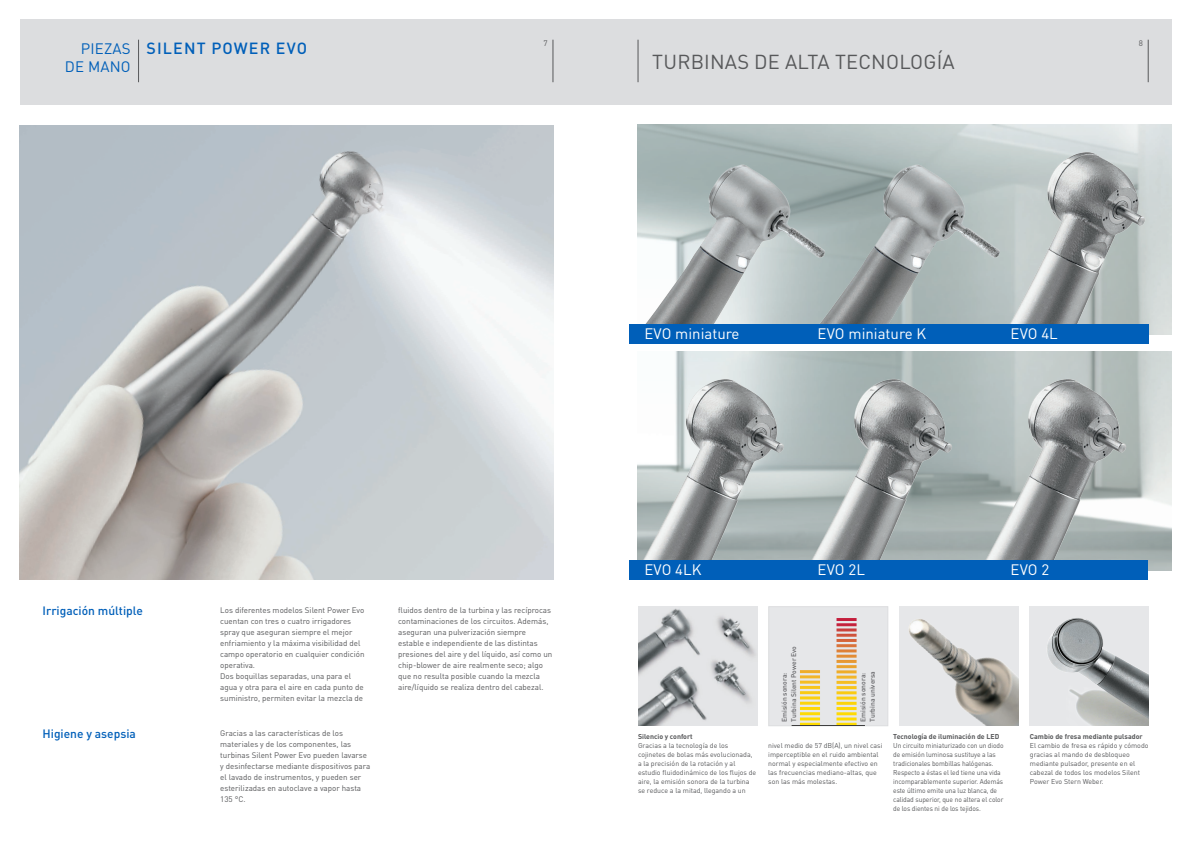
<style>
.page{position:relative;width:1191px;height:842px;background:#fff}
.page>*{position:absolute;margin:0;border:0;box-sizing:border-box;transform-origin:0 0}
._01_titolo{font:20px "DIN Pro";letter-spacing:.01em;color:#57585a}
.t1{font:500 16px "DIN Pro";letter-spacing:.07em;color:#005fb9}
.corpo_testo{font:15px "DIN Pro";color:#fff}
.t2{font:15px/18px "DIN Pro";letter-spacing:.01em;color:#005fb9;text-align:right}
._02_sottotitolo{font:500 12px "DIN Pro";color:#005fb9}
._03_corpo_testo{font:8px/11px "DIN Pro";color:#57585a}
._05_corpo_testo_box{font:7px/9px "DIN Pro";letter-spacing:-.01em;color:#57585a}
._05_corpo_testo_box-2{font:7px/9px "DIN Pro";letter-spacing:-.01em;color:#57585a;scale:.95 1}
._04_titolo_box{font:7px/9px "DIN Pro";color:#57585a}
._04_titolo_box-2{font:700 7px "DIN Pro";color:#57585a}
._05_corpo_testo_box-3{font:700 7px "DIN Pro";color:#57585a}
.corpo_testo-2{font:500 6.7px "DIN Pro";color:#636366}
.s1{font-weight:700}
</style>
<div class="page">
<img style="left:675px;top:352px;width:496px;height:218px">
<img style="left:20px;top:126px;width:533px;height:454px">
<img style="left:644px;top:139px;width:156px;height:185px">
<img style="left:800px;top:139px;width:197px;height:185px">
<img style="left:997px;top:139px;width:161px;height:196px">
<img style="left:638px;top:366px;width:152px;height:194px">
<img style="left:790px;top:366px;width:168px;height:194px">
<img style="left:958px;top:366px;width:190px;height:194px">
<img style="left:638px;top:607px;width:119px;height:119px">
<img style="left:899px;top:607px;width:119px;height:119px">
<img style="left:1029px;top:607px;width:120px;height:119px">
<div style="left:768px;top:606px;width:120px;height:120px;background:#e6e7e9"></div>
<div style="left:629px;top:324px;width:520px;height:20px;background:#005fb9"></div>
<div style="left:629px;top:560px;width:519px;height:20px;background:#005fb9"></div>
<hr style="left:836px;top:723px;width:20px;height:3px;background:#fff">
<hr style="left:836px;top:717px;width:20px;height:3px;background:#fff">
<hr style="left:836px;top:712px;width:20px;height:3px;background:#fff">
<hr style="left:836px;top:707px;width:20px;height:3px;background:#fff">
<hr style="left:836px;top:702px;width:20px;height:3px;background:#fff">
<hr style="left:836px;top:696px;width:20px;height:3px;background:#fff">
<hr style="left:836px;top:691px;width:20px;height:3px;background:#fff">
<hr style="left:836px;top:686px;width:20px;height:3px;background:#fff">
<hr style="left:836px;top:681px;width:20px;height:3px;background:#fff">
<hr style="left:836px;top:676px;width:20px;height:3px;background:#fff">
<hr style="left:836px;top:670px;width:20px;height:3px;background:#fff">
<hr style="left:836px;top:665px;width:20px;height:3px;background:#fff">
<hr style="left:836px;top:660px;width:20px;height:3px;background:#fff">
<hr style="left:836px;top:655px;width:20px;height:3px;background:#fff">
<hr style="left:836px;top:634px;width:20px;height:3px;background:#fff">
<hr style="left:836px;top:649px;width:20px;height:3px;background:#fff">
<hr style="left:836px;top:628px;width:20px;height:3px;background:#fff">
<hr style="left:836px;top:644px;width:20px;height:3px;background:#fff">
<hr style="left:836px;top:623px;width:20px;height:3px;background:#fff">
<hr style="left:836px;top:639px;width:20px;height:3px;background:#fff">
<hr style="left:836px;top:618px;width:20px;height:3px;background:#fff">
<hr style="left:800px;top:723px;width:20px;height:3px;background:#fff">
<hr style="left:800px;top:717px;width:20px;height:3px;background:#fff">
<hr style="left:800px;top:712px;width:20px;height:3px;background:#fff">
<hr style="left:800px;top:707px;width:20px;height:3px;background:#fff">
<hr style="left:800px;top:702px;width:20px;height:3px;background:#fff">
<hr style="left:800px;top:696px;width:20px;height:3px;background:#fff">
<hr style="left:800px;top:691px;width:20px;height:3px;background:#fff">
<hr style="left:800px;top:686px;width:20px;height:3px;background:#fff">
<hr style="left:800px;top:681px;width:20px;height:3px;background:#fff">
<hr style="left:800px;top:675px;width:20px;height:3px;background:#fff">
<hr style="left:800px;top:670px;width:20px;height:3px;background:#fff">
<hr style="left:791px;top:725px;width:74px;height:1px;background:#3e3e3f">
<div style="left:20px;top:20px;width:1151px;height:85px;background:#dcdddf"></div>
<hr style="left:138px;top:40px;width:1px;height:42px;background:#57585a">
<hr style="left:553px;top:40px;width:1px;height:42px;background:#57585a">
<hr style="left:1148px;top:40px;width:1px;height:42px;background:#57585a">
<hr style="left:638px;top:40px;width:1px;height:42px;background:#57585a">
<p class="_03_corpo_testo" style="left:543px;top:37px;width:6px">7</p>
<p class="_03_corpo_testo" style="left:1138px;top:37px;width:6px">8</p>
<p class="t1" style="left:146px;top:35px;width:162px">SILENT POWER EVO</p>
<h3 class="t2" style="left:65px;top:39px;width:67px">PIEZAS<br>DE MANO</h3>
<p class="_01_titolo" style="left:652px;top:48px;width:304px">TURBINAS DE ALTA TECNOLOGÍA</p>
<p class="corpo_testo" style="left:644px;top:324px;width:97px">EVO miniature</p>
<p class="corpo_testo" style="left:817px;top:324px;width:110px">EVO miniature K</p>
<p class="corpo_testo" style="left:1010px;top:324px;width:49px">EVO 4L</p>
<p class="_02_sottotitolo" style="left:43px;top:601px;width:102px">Irrigación múltiple</p>
<p class="_02_sottotitolo" style="left:43px;top:724px;width:95px">Higiene y asepsia</p>
<p class="_03_corpo_testo" style="left:220px;top:604px;width:146px">Los diferentes modelos Silent Power Evo cuentan con tres o cuatro irrigadores spray que aseguran siempre el mejor enfriamiento y la máxima visibilidad del campo operatorio en cualquier condición operativa.</p>
<p class="_03_corpo_testo" style="left:220px;top:670px;width:145px">Dos boquillas separadas, una para el agua y otra para el aire en cada punto de suministro, permiten evitar la mezcla de</p>
<p class="_03_corpo_testo" style="left:220px;top:727px;width:152px">Gracias a las características de los materiales y de los componentes, las turbinas Silent Power Evo pueden lavarse y desinfectarse mediante dispositivos para el lavado de instrumentos, y pueden ser esterilizadas en autoclave a vapor hasta 135 °C.</p>
<p class="_03_corpo_testo" style="left:398px;top:604px;width:156px">fluidos dentro de la turbina y las recíprocas contaminaciones de los circuitos. Además, aseguran una pulverización siempre estable e independiente de las distintas presiones del aire y del líquido, así como un chip-blower de aire realmente seco; algo que no resulta posible cuando la mezcla aire/líquido se realiza dentro del cabezal.</p>
<p class="corpo_testo" style="left:644px;top:560px;width:59px">EVO 4LK</p>
<p class="corpo_testo" style="left:817px;top:560px;width:49px">EVO 2L</p>
<p class="corpo_testo" style="left:1010px;top:560px;width:40px">EVO 2</p>
<p class="corpo_testo-2" style="left:788px;top:722px;width:77px;rotate:-90deg">Turbina Silent Power Evo</p>
<p class="corpo_testo-2" style="left:779px;top:722px;width:50px;rotate:-90deg">Emisión sonora:</p>
<p class="corpo_testo-2" style="left:857px;top:722px;width:50px;rotate:-90deg">Emisión sonora:</p>
<p class="corpo_testo-2" style="left:867px;top:722px;width:52px;rotate:-90deg">Turbina universa</p>
<p class="_05_corpo_testo_box-3" style="left:638px;top:731px;width:56px">Silencio y confort</p>
<p class="_05_corpo_testo_box" style="left:638px;top:741px;width:120px">Gracias a la tecnología de los cojinetes de bolas más evolucionada, a la precisión de la rotación y al estudio fluidodinámico de los flujos de aire, la emisión sonora de la turbina se reduce a la mitad, llegando a un</p>
<p class="_05_corpo_testo_box" style="left:768px;top:741px;width:116px">nivel medio de 57 dB(A), un nivel casi imperceptible en el ruido ambiental normal y especialmente efectivo en las frecuencias mediano-altas, que son las más molestas.</p>
<p class="_05_corpo_testo_box-2" style="left:893px;top:732px;width:118px"><span class="s1">Tecnología de iluminación de LED </span>Un circuito miniaturizado con un diodo de emisión luminosa sustituye a las tradicionales bombillas halógenas.<br>Respecto a éstas el led tiene una vida incomparablemente superior. Además este último emite una luz blanca, de calidad superior, que no altera el color de los dientes ni de los tejidos.</p>
<p class="_04_titolo_box-2" style="left:1029px;top:731px;width:114px">Cambio de fresa mediante pulsador</p>
<p class="_04_titolo_box" style="left:1029px;top:741px;width:120px">El cambio de fresa es rápido y cómodo gracias al mando de desbloqueo mediante pulsador, presente en el cabezal de todos los modelos Silent<br>Power Evo Stern Weber.</p>
</div>
